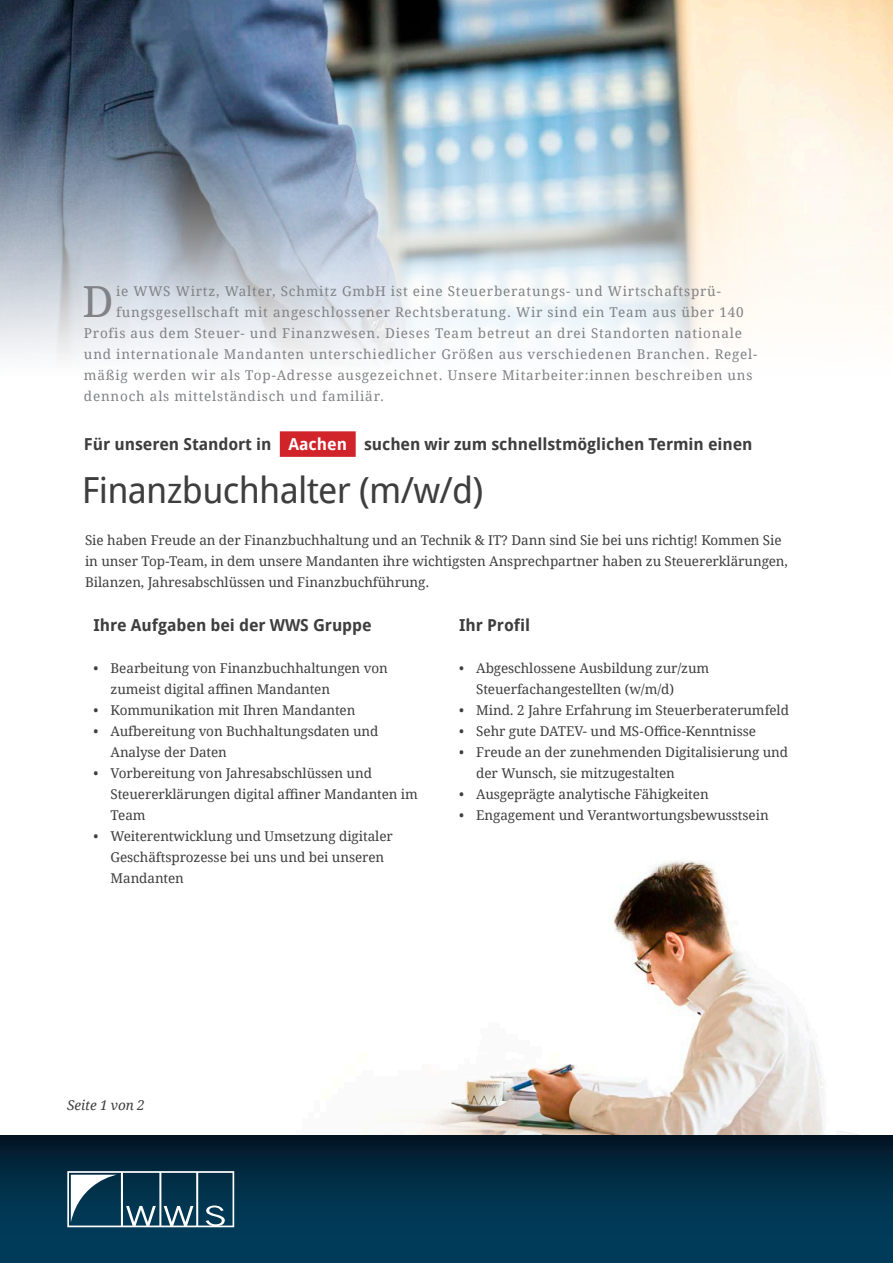
<style>
.page{position:relative;width:893px;height:1263px;background:#fff}
.page>*{position:absolute;margin:0;border:0;box-sizing:border-box;transform-origin:0 0}
.Fließtext{font:42.9px "Droid Serif";color:#808285}
.Fließtext-2{font:36px "Droid Sans";letter-spacing:-.02em;color:#3e3e3f}
.Fließtext-3{font:700 16.5px "Droid Sans";letter-spacing:-.005em;color:#3e3e3f}
.Subheadline{font:700 16.5px "Droid Sans";letter-spacing:-.005em;color:#3e3e3f}
.Fließtext-4{font:13.5px/21px "Droid Serif";letter-spacing:-.005em;color:#3e3e3f}
.Fließtext-5{font:13.5px "Droid Serif";letter-spacing:.06em;color:#808285}
.Fließtext-6{font:italic 13.5px "Droid Serif";letter-spacing:-.005em;color:#3e3e3f}
.s1{color:#fff}
</style>
<div class="page">
<img style="left:415px;top:860px;width:444px;height:275px">
<img style="left:0;top:0;width:893px;height:457px">
<div style="left:0;top:1135px;width:893px;height:128px;background:linear-gradient(to bottom,#031c2d,#004464)"></div>
<svg style="left:67px;top:1171px;width:167px;height:56px"></svg>
<div style="left:280px;top:431px;width:76px;height:26px;background:#d1232a"></div>
<p class="Fließtext" style="left:82px;top:275px;width:33px">D</p>
<p class="Fließtext-5" style="left:116px;top:283px;width:606px">ie WWS Wirtz, Walter, Schmitz GmbH ist eine Steuerberatungs- und Wirtschaftsprü-</p>
<p class="Fließtext-5" style="left:116px;top:304px;width:629px">fungsgesellschaft mit angeschlossener Rechtsberatung. Wir sind ein Team aus über 140</p>
<p class="Fließtext-5" style="left:84px;top:325px;width:659px">Profis aus dem Steuer- und Finanzwesen. Dieses Team betreut an drei Standorten nationale</p>
<p class="Fließtext-5" style="left:84px;top:346px;width:675px">und internationale Mandanten unterschiedlicher Größen aus verschiedenen Branchen. Regel-</p>
<p class="Fließtext-5" style="left:84px;top:367px;width:670px">mäßig werden wir als Top-Adresse ausgezeichnet. Unsere Mitarbeiter:innen beschreiben uns</p>
<p class="Fließtext-5" style="left:84px;top:388px;width:302px">dennoch als mittelständisch und familiär.</p>
<p class="Fließtext-3" style="left:84px;top:434px;width:670px">Für unseren Standort in <span class="s1">Aachen</span> suchen wir zum schnellstmöglichen Termin einen</p>
<p class="Fließtext-2" style="left:82px;top:468px;width:403px">Finanzbuchhalter (m/w/d)</p>
<p class="Fließtext-4" style="left:85px;top:530px;width:704px">Sie haben Freude an der Finanzbuchhaltung und an Technik &amp; IT? Dann sind Sie bei uns richtig! Kommen Sie in unser Top-Team, in dem unsere Mandanten ihre wichtigsten Ansprechpartner haben zu Steuererklärungen,<br>Bilanzen, Jahresabschlüssen und Finanzbuchführung.</p>
<p class="Subheadline" style="left:94px;top:615px;width:280px">Ihre Aufgaben bei der WWS Gruppe</p>
<p class="Fließtext-4" style="left:111px;top:658px;width:279px;text-indent:-17px">• Bearbeitung von Finanzbuchhaltungen von zumeist digital affinen Mandanten</p>
<p class="Fließtext-4" style="left:94px;top:700px;width:263px">• Kommunikation mit Ihren Mandanten</p>
<p class="Fließtext-4" style="left:111px;top:721px;width:269px;text-indent:-17px">• Aufbereitung von Buchhaltungsdaten und<br>Analyse der Daten</p>
<p class="Fließtext-4" style="left:111px;top:763px;width:309px;text-indent:-17px">• Vorbereitung von Jahresabschlüssen und<br>Steuererklärungen digital affiner Mandanten im<br>Team</p>
<p class="Fließtext-4" style="left:111px;top:826px;width:284px;text-indent:-17px">• Weiterentwicklung und Umsetzung digitaler<br>Geschäftsprozesse bei uns und bei unseren<br>Mandanten</p>
<p class="Subheadline" style="left:459px;top:615px;width:72px">Ihr Profil</p>
<p class="Fließtext-4" style="left:476px;top:658px;width:235px;text-indent:-17px">• Abgeschlossene Ausbildung zur/zum<br>Steuerfachangestellten (w/m/d)</p>
<p class="Fließtext-4" style="left:459px;top:700px;width:331px">• Mind. 2 Jahre Erfahrung im Steuerberaterumfeld</p>
<p class="Fließtext-4" style="left:459px;top:721px;width:298px">• Sehr gute DATEV- und MS-Office-Kenntnisse</p>
<p class="Fließtext-4" style="left:476px;top:742px;width:313px;text-indent:-17px">• Freude an der zunehmenden Digitalisierung und der Wunsch, sie mitzugestalten</p>
<p class="Fließtext-4" style="left:459px;top:784px;width:251px">• Ausgeprägte analytische Fähigkeiten</p>
<p class="Fließtext-4" style="left:459px;top:805px;width:311px">• Engagement und Verantwortungsbewusstsein</p>
<p class="Fließtext-6" style="left:67px;top:1097px;width:79px">Seite 1 von 2</p>
</div>
